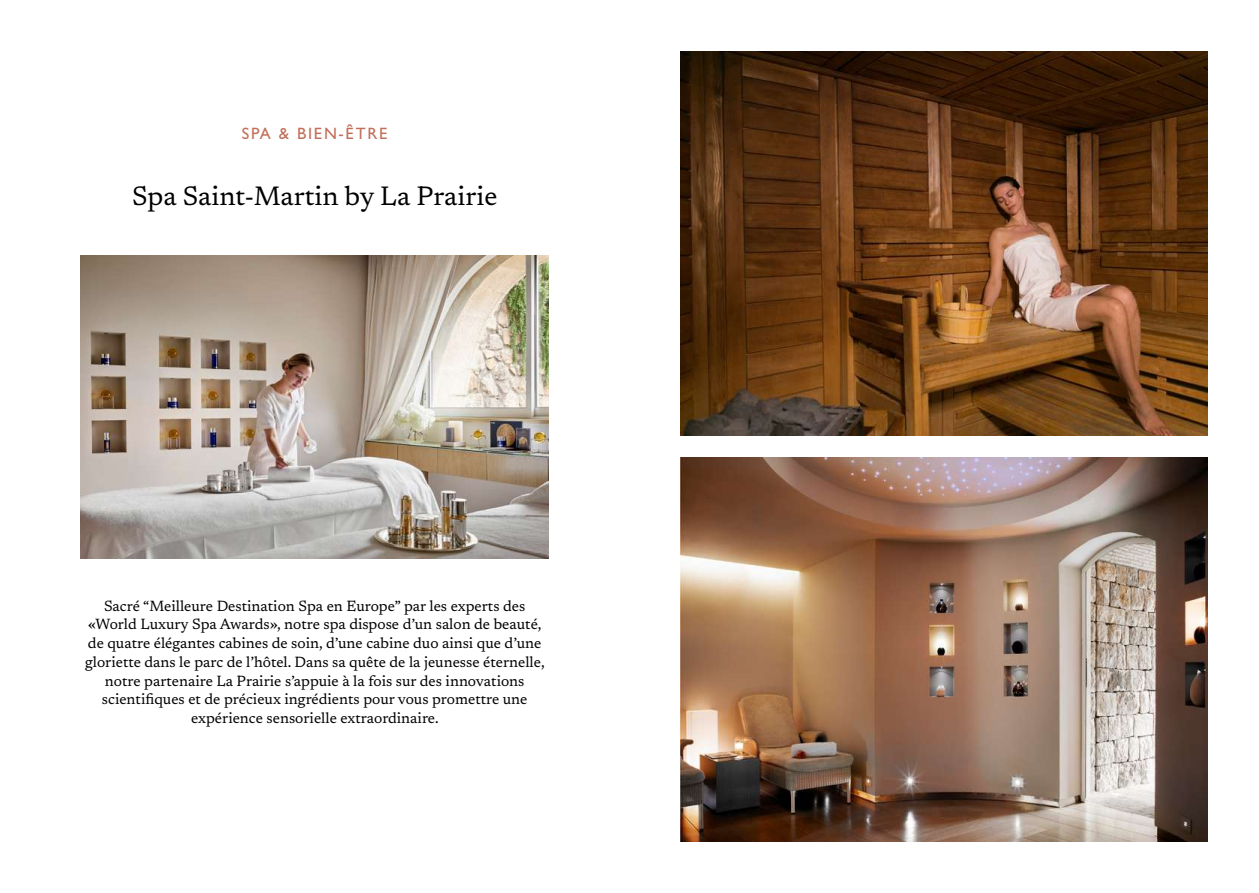
<style>
.page{position:relative;width:1259px;height:893px;background:#fff}
.page>*{position:absolute;margin:0;border:0;box-sizing:border-box;transform-origin:0 0}
.t1{font:27px "Newsreader";color:#000}
.t2{font:500 16.5px "Gill Sans MT Pro";letter-spacing:.1em;color:#c16f59}
.t3{font:15px/18.8px "Newsreader";color:#000;text-align:center}
</style>
<div class="page">
<img style="left:81px;top:255px;width:468px;height:303px">
<img style="left:680px;top:51px;width:528px;height:385px">
<img style="left:680px;top:457px;width:528px;height:385px">
<p class="t2" style="left:242px;top:123px;width:147px">SPA &amp; BIEN-ÊTRE</p>
<h1 class="t1" style="left:132px;top:177px;width:367px">Spa Saint-Martin by La Prairie</h1>
<p class="t3" style="left:85px;top:595px;width:461px">Sacré “Meilleure Destination Spa en Europe” par les experts des «World Luxury Spa Awards», notre spa dispose d’un salon de beauté, de quatre élégantes cabines de soin, d’une cabine duo ainsi que d’une gloriette dans le parc de l’hôtel. Dans sa quête de la jeunesse éternelle, notre partenaire La Prairie s’appuie à la fois sur des innovations scientifiques et de précieux ingrédients pour vous promettre une expérience sensorielle extraordinaire.</p>
</div>
